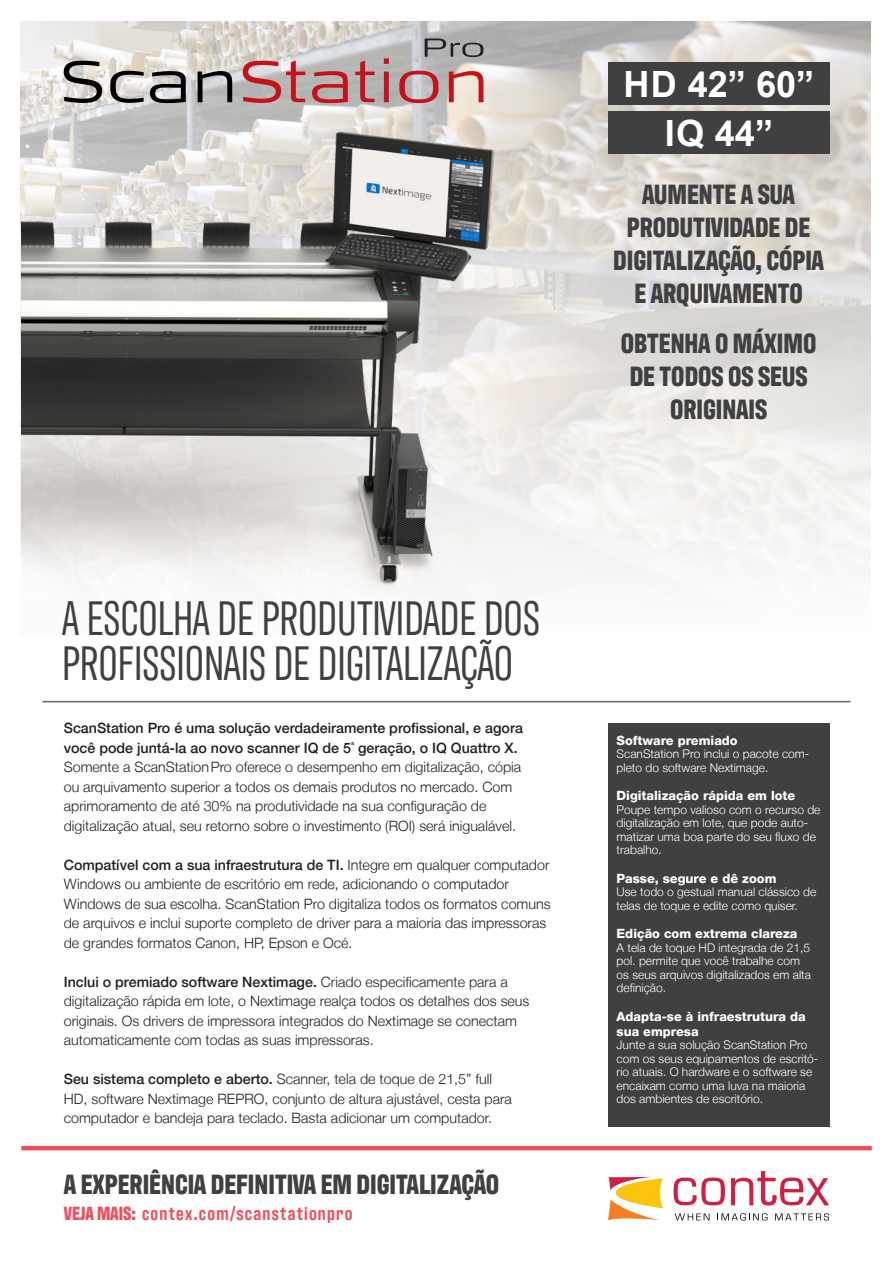
<style>
.page{position:relative;width:893px;height:1263px;background:#fff}
.page>*{position:absolute;margin:0;border:0;box-sizing:border-box;transform-origin:0 0}
.Headline{font:49.5px/45px "Antarctican Headline";color:#404040}
.t1{font:700 36.15px "Arial";color:#fff}
.Call_out_lines{font:700 28.5px/33px "Antarctican Headline";color:#404040;text-align:center}
.t2{font:600 19.5px "Antarctican Headline";letter-spacing:.06em;color:#ef4f5c}
.Copy{font:300 14.25px/19.5px "Helvetica Neue LT";color:#231f20}
.Features_headline{font:800 12.75px/15px "Helvetica Neue LT";color:#fff}
.Features_brød{font:300 12px/13.5px "Helvetica Neue LT";color:#fff}
.s1{font-weight:500}
.s2{font-weight:700}
</style>
<div class="page">
<img style="left:20px;top:21px;width:851px;height:548px">
<svg style="left:674px;top:1177px;width:51px;height:28px"></svg>
<svg style="left:731px;top:1171px;width:98px;height:34px"></svg>
<svg style="left:608px;top:1177px;width:55px;height:43px"></svg>
<svg style="left:675px;top:1213px;width:34px;height:7px"></svg>
<svg style="left:717px;top:1213px;width:50px;height:7px"></svg>
<svg style="left:775px;top:1213px;width:54px;height:7px"></svg>
<img style="left:21px;top:112px;width:510px;height:482px">
<svg style="left:64px;top:61px;width:38px;height:42px;background:#8e8c89"></svg>
<svg style="left:110px;top:71px;width:34px;height:32px"></svg>
<svg style="left:150px;top:71px;width:36px;height:32px"></svg>
<svg style="left:198px;top:71px;width:34px;height:31px"></svg>
<svg style="left:243px;top:60px;width:62px;height:43px;background:#c2898c"></svg>
<svg style="left:312px;top:71px;width:36px;height:32px"></svg>
<svg style="left:355px;top:60px;width:20px;height:42px"></svg>
<svg style="left:384px;top:58px;width:5px;height:44px"></svg>
<svg style="left:399px;top:71px;width:39px;height:32px"></svg>
<svg style="left:449px;top:71px;width:34px;height:31px"></svg>
<svg style="left:425px;top:39px;width:58px;height:18px"></svg>
<div style="left:608px;top:723px;width:221px;height:404px;background:#404040"></div>
<hr style="left:21px;top:1146px;width:851px;height:4px;background:#ef4f5c">
<hr style="left:43px;top:701px;width:807px;height:1px;background:#656767">
<div style="left:608px;top:63px;width:221px;height:42px;background:#404040"></div>
<div style="left:608px;top:112px;width:221px;height:42px;background:#404040"></div>
<p class="t1" style="left:623px;top:59px;width:192px">HD 42” 60”</p>
<p class="t1" style="left:665px;top:108px;width:110px">IQ 44”</p>
<p class="Call_out_lines" style="left:613px;top:175px;width:212px">AUMENTE A SUA<br>PRODUTIVIDADE DE<br>DIGITALIZAÇÃO, CÓPIA<br>E ARQUIVAMENTO</p>
<p class="Call_out_lines" style="left:621px;top:324px;width:197px">OBTENHA O MÁXIMO<br>DE TODOS OS SEUS<br>ORIGINAIS</p>
<p class="Headline" style="left:62px;top:593px;width:479px">A ESCOLHA DE PRODUTIVIDADE DOS<br>PROFISSIONAIS DE DIGITALIZAÇÃO</p>
<p class="Copy" style="left:64px;top:718px;width:461px"><span class="s1">ScanStation Pro é uma solução verdadeiramente profissional, e agora você pode juntá-la ao novo scanner IQ de 5</span><sup>ª</sup> <span class="s1">geração, o IQ Quattro X.<br></span>Somente a ScanStationPro oferece o desempenho em digitalização, cópia ou arquivamento superior a todos os demais produtos no mercado. Com aprimoramento de até 30% na produtividade na sua configuração de digitalização atual, seu retorno sobre o investimento (ROI) será inigualável.</p>
<p class="Copy" style="left:64px;top:854px;width:488px"><span class="s1">Compatível com a sua infraestrutura de TI.</span> Integre em qualquer computador Windows ou ambiente de escritório em rede, adicionando o computador Windows de sua escolha. ScanStation Pro digitaliza todos os formatos comuns de arquivos e inclui suporte completo de driver para a maioria das impressoras de grandes formatos Canon, HP, Epson e Océ.</p>
<p class="Copy" style="left:64px;top:971px;width:467px"><span class="s1">Inclui o premiado software Nextimage.</span> Criado especificamente para a digitalização rápida em lote, o Nextimage realça todos os detalhes dos seus originais. Os drivers de impressora integrados do Nextimage se conectam automaticamente com todas as suas impressoras.</p>
<p class="Copy" style="left:64px;top:1069px;width:450px"><span class="s1">Seu sistema completo e aberto.</span> Scanner, tela de toque de 21,5” full<br>HD, software Nextimage REPRO, conjunto de altura ajustável, cesta para computador e bandeja para teclado. Basta adicionar um computador.</p>
<p class="Call_out_lines" style="left:64px;top:1166px;width:437px">A EXPERIÊNCIA DEFINITIVA EM DIGITALIZAÇÃO</p>
<p class="t2" style="left:64px;top:1200px;width:290px"><span class="s2">VEJA MAIS:</span> contex.com/scanstationpro</p>
<p class="Features_headline" style="left:617px;top:733px;width:123px">Software premiado</p>
<p class="Features_brød" style="left:617px;top:747px;width:194px">ScanStation Pro inclui o pacote com&shy;pleto do software Nextimage.</p>
<p class="Features_headline" style="left:617px;top:788px;width:180px">Digitalização rápida em lote</p>
<p class="Features_brød" style="left:617px;top:802px;width:205px">Poupe tempo valioso com o recurso de digitalização em lote, que pode auto&shy;matizar uma boa parte do seu fluxo de trabalho.</p>
<p class="Features_headline" style="left:617px;top:871px;width:161px">Passe, segure e dê zoom</p>
<p class="Features_brød" style="left:617px;top:885px;width:201px">Use todo o gestual manual clássico de telas de toque e edite como quiser.</p>
<p class="Features_headline" style="left:617px;top:926px;width:182px">Edição com extrema clareza</p>
<p class="Features_brød" style="left:617px;top:940px;width:196px">A tela de toque HD integrada de 21,5 pol. permite que você trabalhe com os seus arquivos digitalizados em alta definição.</p>
<p class="Features_headline" style="left:617px;top:1009px;width:191px">Adapta-se à infraestrutura da sua empresa</p>
<p class="Features_brød" style="left:617px;top:1038px;width:203px">Junte a sua solução ScanStation Pro com os seus equipamentos de escritó&shy;rio atuais. O hardware e o software se encaixam como uma luva na maioria dos ambientes de escritório.</p>
</div>
